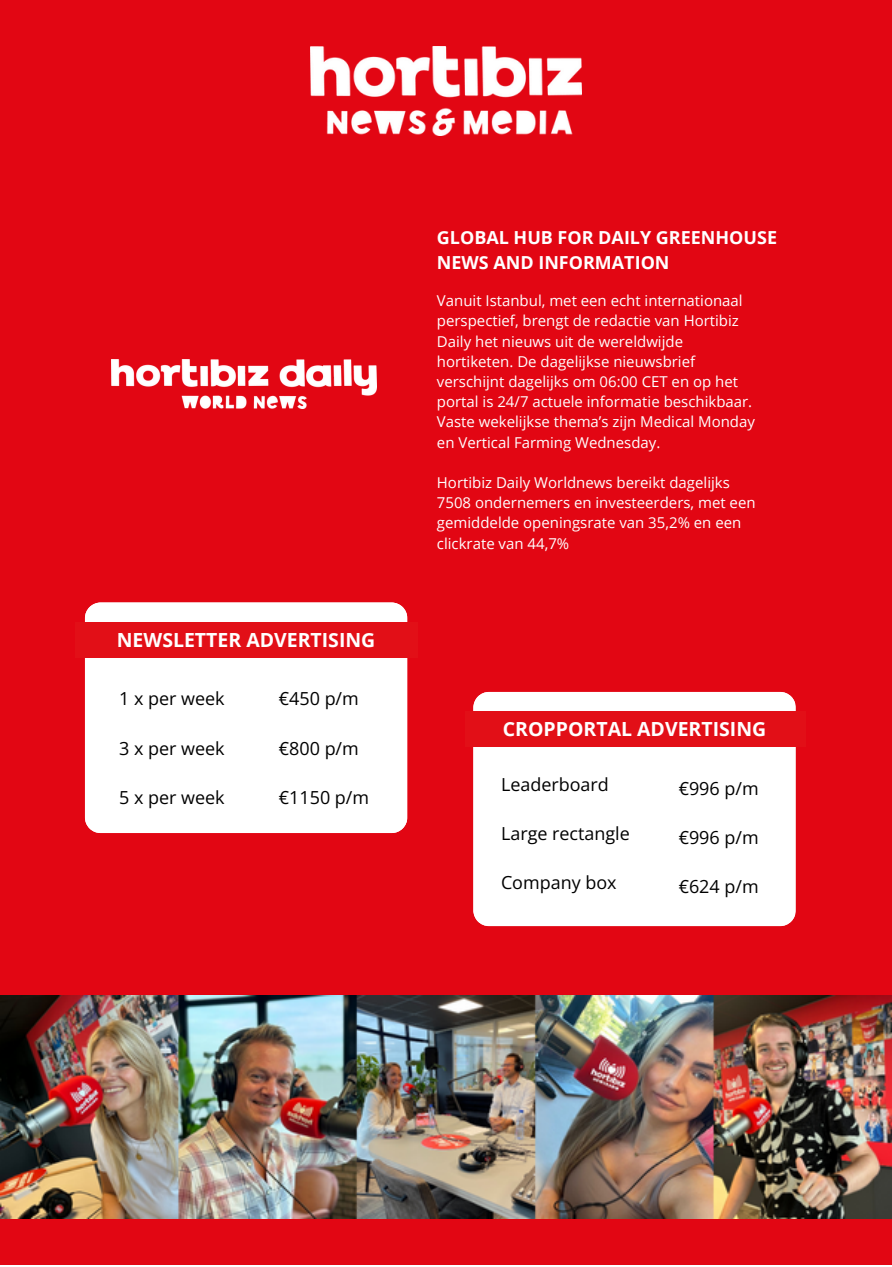
<style>
.page{position:relative;width:892px;height:1267px;background:#fff}
.page>*{position:absolute;margin:0;border:0;box-sizing:border-box;transform-origin:0 0}
.t1{font:700 19.5px "Open Sans";color:#fff}
.t2{font:18px "Open Sans";color:#000}
.t3{font:700 18px/24.6px "Open Sans";color:#fff}
.t4{font:15px/20.1px "Open Sans";color:#fff}
</style>
<div class="page">
<div style="left:0;top:0;width:891px;height:1264px;background:#e20613"></div>
<img style="left:310px;top:46px;width:271px;height:90px">
<img style="left:0;top:996px;width:891px;height:222px">
<div style="left:473px;top:692px;width:321px;height:233px;background:#fff"></div>
<div style="left:85px;top:602px;width:321px;height:231px;background:#fff"></div>
<div style="left:465px;top:712px;width:340px;height:35px;background:#e20f17"></div>
<div style="left:75px;top:622px;width:342px;height:35px;background:#e20f17"></div>
<img style="left:111px;top:360px;width:265px;height:49px">
<p class="t1" style="left:117px;top:626px;width:260px">NEWSLETTER ADVERTISING</p>
<p class="t2" style="left:119px;top:686px;width:107px">1 x per week</p>
<p class="t2" style="left:119px;top:735px;width:107px">3 x per week</p>
<p class="t2" style="left:119px;top:785px;width:107px">5 x per week</p>
<p class="t2" style="left:279px;top:686px;width:81px">€450 p/m</p>
<p class="t2" style="left:279px;top:735px;width:81px">€800 p/m</p>
<p class="t2" style="left:279px;top:785px;width:92px">€1150 p/m</p>
<p class="t3" style="left:437px;top:225px;width:341px">GLOBAL HUB FOR DAILY GREENHOUSE<br>NEWS AND INFORMATION</p>
<p class="t4" style="left:437px;top:290px;width:319px">Vanuit Istanbul, met een echt internationaal perspectief, brengt de redactie van Hortibiz Daily het nieuws uit de wereldwijde hortiketen. De dagelijkse nieuwsbrief verschijnt dagelijks om 06:00 CET en op het portal is 24/7 actuele informatie beschikbaar.<br>Vaste wekelijkse thema’s zijn Medical Monday en Vertical Farming Wednesday.</p>
<p class="t4" style="left:437px;top:472px;width:320px">Hortibiz Daily Worldnews bereikt dagelijks 7508 ondernemers en investeerders, met een gemiddelde openingsrate van 35,2% en een clickrate van 44,7%</p>
<p class="t1" style="left:503px;top:715px;width:265px">CROPPORTAL ADVERTISING</p>
<p class="t2" style="left:501px;top:771px;width:109px">Leaderboard</p>
<p class="t2" style="left:501px;top:821px;width:130px">Large rectangle</p>
<p class="t2" style="left:501px;top:870px;width:117px">Company box</p>
<p class="t2" style="left:678px;top:775px;width:81px">€996 p/m</p>
<p class="t2" style="left:678px;top:825px;width:81px">€996 p/m</p>
<p class="t2" style="left:678px;top:874px;width:81px">€624 p/m</p>
</div>
